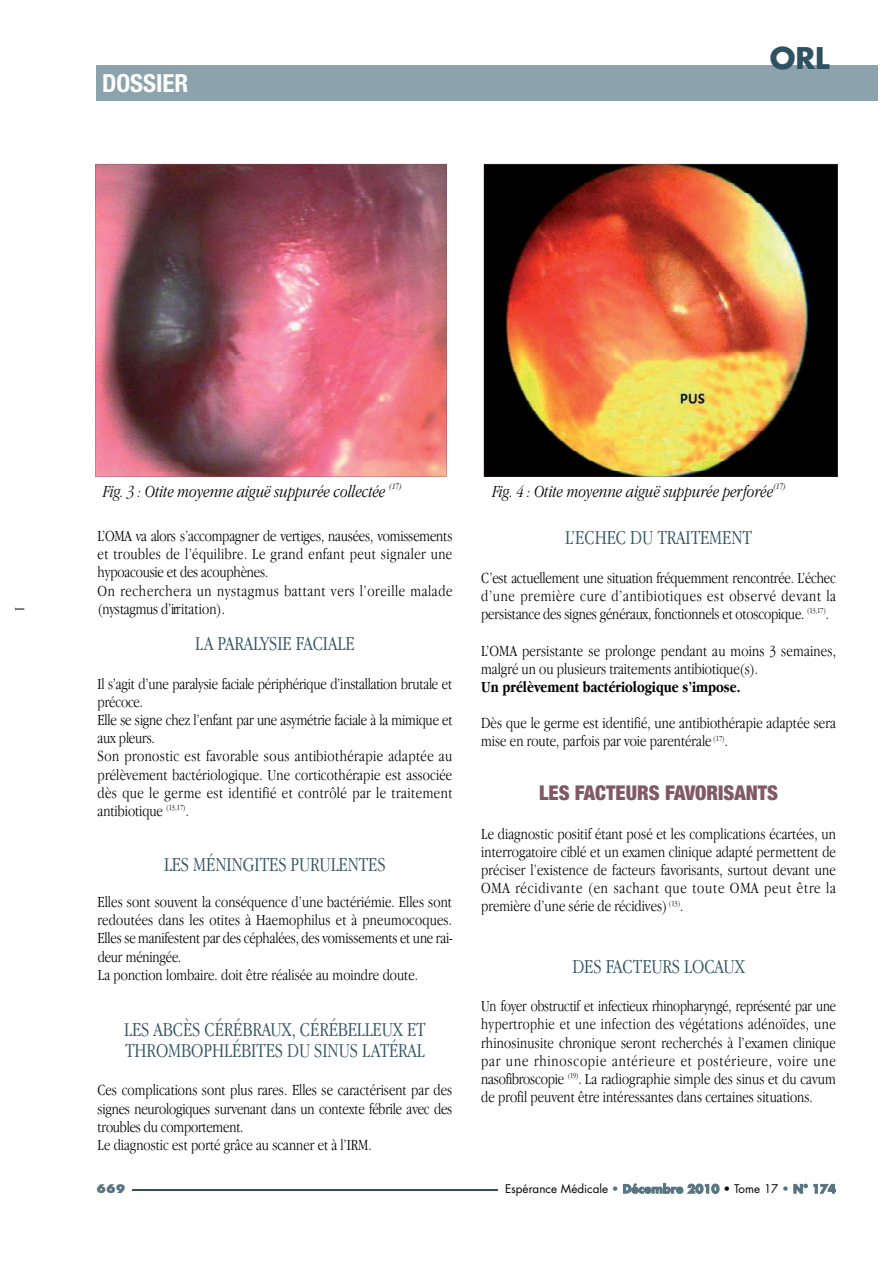
<style>
.page{position:relative;width:893px;height:1263px;background:#fff}
.page>*{position:absolute;margin:0;border:0;box-sizing:border-box;transform-origin:0 0}
.t1{font:700 29.1px "Futura";color:#305260}
.t2{font:700 condensed 24.9px "Helvetica Neue";color:#fff}
.t3{font:300 20.4px/20.4px "Apple Garamond";color:#305260}
.t4{font:900 condensed 20.4px "Helvetica Neue";color:#805866}
.t5{font:italic 300 17.4px "Apple Garamond";color:#000}
.t6{font:300 16.05px/18.1px "Apple Garamond";color:#000}
.t7{font:700 16.05px "Apple Garamond";color:#000}
.t8{font:11.7px "Futura";color:#000}
.t9{font:800 11.7px "Futura";color:#557380}
.t10{font:italic 300 8.7px "Apple Garamond";color:#000}
.s1{color:#557380}
.s2{font-weight:700;color:#557380}
</style>
<div class="page">
<div style="left:96px;top:65px;width:781px;height:36px;background:#8ca3ad"></div>
<hr style="left:133px;top:1189px;width:365px;height:2px;background:#305260">
<img style="left:95px;top:164px;width:352px;height:313px">
<img style="left:484px;top:164px;width:353px;height:313px">
<svg style="left:15px;top:607px;width:10px;height:4px"></svg>
<h2 class="t2" style="left:102px;top:69px;width:88px">DOSSIER</h2>
<h1 class="t1" style="left:770px;top:45px;width:61px">ORL</h1>
<p class="t5" style="left:103px;top:485px;width:284px">Fig. 3 : Otite moyenne aiguë suppurée collectée</p>
<p class="t10" style="left:389px;top:483px;width:14px">(17)</p>
<p class="t5" style="left:492px;top:485px;width:283px">Fig. 4 : Otite moyenne aiguë suppurée perforée</p>
<p class="t10" style="left:773px;top:483px;width:14px">(17)</p>
<p class="t6" style="left:97px;top:528px;width:356px">L’OMA va alors s’accompagner de vertiges, nausées, vomissements et troubles de l’équilibre. Le grand enfant peut signaler une hypoacousie et des acouphènes.<br>On recherchera un nystagmus battant vers l’oreille malade (nystagmus d’irr ita tio n ) .</p>
<p class="t3" style="left:195px;top:635px;width:161px">LA PARALYSIE FACIALE</p>
<p class="t6" style="left:97px;top:676px;width:357px">Il s’agit d’une paralysie faciale périphérique d’installation brutale et précoce.<br>Elle se signe chez l’enfant par une asymétrie faciale à la mimique et aux pleurs.<br>Son pronostic est favorable sous antibiothérapie adaptée au prélèvement bactériologique. Une corticothérapie est associée dès que le germe est identifié et contrôlé par le traitement antibiotique <sup>(13,17)</sup>.</p>
<p class="t3" style="left:164px;top:855px;width:223px">LES MÉNINGITES PURULENTES</p>
<p class="t6" style="left:97px;top:894px;width:356px">Elles sont souvent la conséquence d’une bactériémie. Elles sont redoutées dans les otites à Haemophilus et à pneumocoques.<br>Elles se manifestent par des céphalées, des vomissements et une rai&shy;deur méningée.<br>La ponction lombaire. doit être réalisée au moindre doute.</p>
<p class="t3" style="left:124px;top:1021px;width:303px">LES ABCÈS CÉRÉBRAUX, CÉRÉBELLEUX ET<br>THROMBOPHLÉBITES DU SINUS LATÉRAL</p>
<p class="t6" style="left:97px;top:1083px;width:356px">Ces complications sont plus rares. Elles se caractérisent par des signes neurologiques survenant dans un contexte fébrile avec des troubles du comportement.<br>Le diagnostic est porté grâce au scanner et à l’IRM.</p>
<p class="t3" style="left:565px;top:529px;width:188px">L’ECHEC DU TRAITEMENT</p>
<p class="t6" style="left:481px;top:570px;width:356px;text-align:justify">C’est actuellement une situation fréquemment rencontrée. L’é c h e c d’une première cure d’antibiotiques est observé devant la persistance des signes généraux, fonctionnels et otoscopique. <sup>(</sup> <sup>1</sup> <sup>3</sup> <sup>,1</sup> <sup>7</sup> <sup>)</sup>.</p>
<p class="t6" style="left:481px;top:643px;width:356px">L’OMA persistante se prolonge pendant au moins 3 semaines, malgré un ou plusieurs traitements antibiotique(s).</p>
<p class="t7" style="left:481px;top:680px;width:261px">Un prélèvement bactériologique s’impose.</p>
<p class="t6" style="left:481px;top:715px;width:356px">Dès que le germe est identifié, une antibiothérapie adaptée sera mise en route, parfois par voie parentérale <sup>(17)</sup>.</p>
<p class="t4" style="left:539px;top:786px;width:241px">LES FACTEURS FAVORISANTS</p>
<p class="t6" style="left:481px;top:826px;width:356px;text-align:justify">Le diagnostic positif étant posé et les complications écartées, un interrogatoire ciblé et un examen clinique adapté permettent de préciser l’existence de facteurs favorisants, surtout devant une OMA récidivante (en sachant que toute OMA peut être la première d’une série de récidives) <sup>(13)</sup>.</p>
<p class="t3" style="left:572px;top:957px;width:174px">DES FACTEURS LOCAUX</p>
<p class="t6" style="left:481px;top:998px;width:356px;text-align:justify">Un foyer obstructif et infectieux rhinopharyngé, représenté par une hypertrophie et une infection des végétations adénoïdes, u n e rhinosinusite chronique seront recherchés à l’examen c lin iq u e par une rhinoscopie antérieure et postérieure, voire une n a s o fib ro s c o p ie <sup>(</sup> <sup>1</sup> <sup>9</sup> <sup>)</sup>. La radiographie simple des sinus et du cavum de profil peuvent être intéressantes dans certaines situations.</p>
<p class="t9" style="left:96px;top:1184px;width:31px">669</p>
<p class="t8" style="left:505px;top:1183px;width:332px">Espérance Médicale <span class="s1">•</span> <span class="s2">Décembre 2010</span> • Tome 17 <span class="s1">•</span> <span class="s2">N° 174</span></p>
</div>
